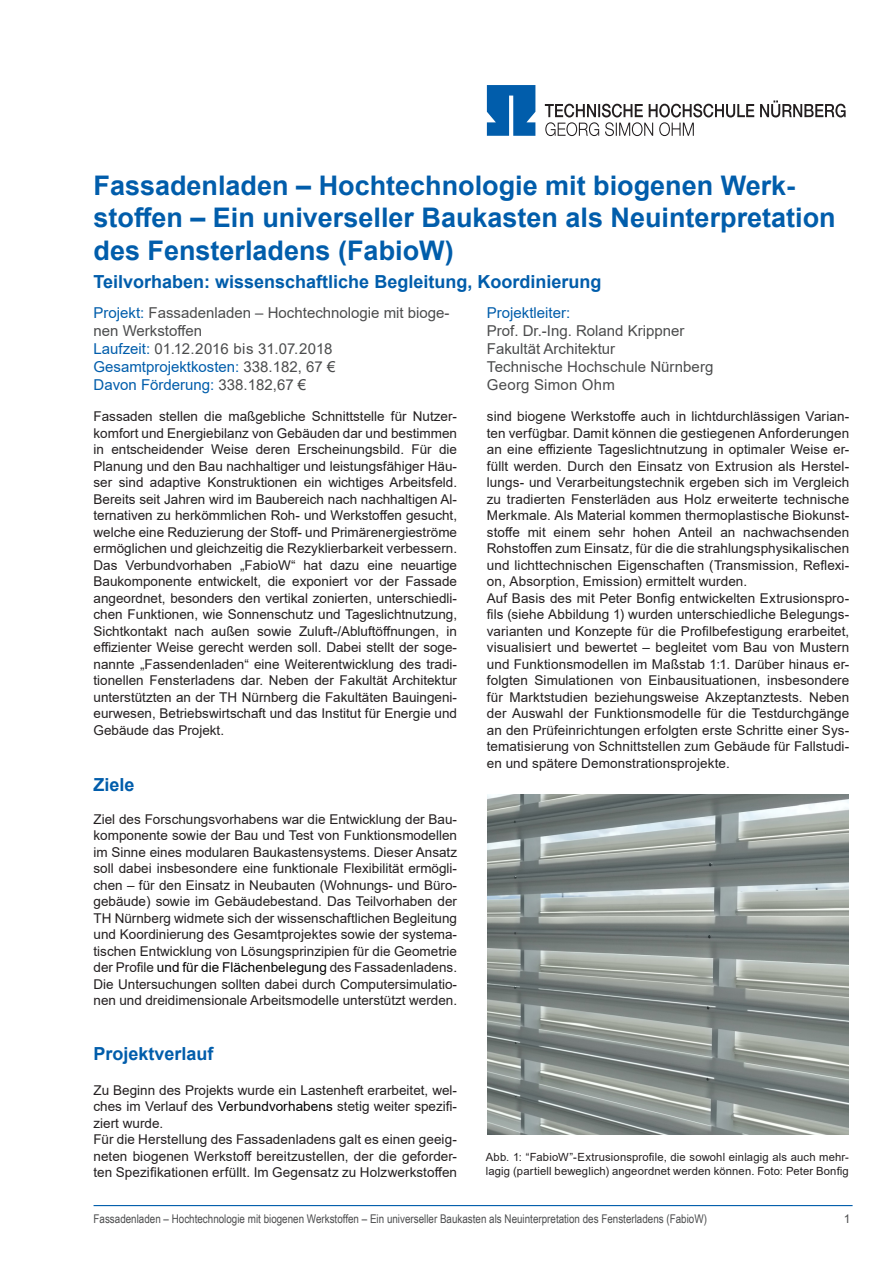
<style>
.page{position:relative;width:893px;height:1263px;background:#fff}
.page>*{position:absolute;margin:0;border:0;box-sizing:border-box;transform-origin:0 0}
.t1{font:700 27px/32.4px "Arial";color:#015dab}
.t2{font:700 18px "Arial";color:#015dab}
.t3{font:15px/18px "Arial";color:#4b4c4d}
.t4{font:15px "Arial";color:#015dab}
.t5{font:13.5px/16.5px "Arial";color:#231f20;text-align:justify}
.t6{font:12px "Arial Narrow";color:#4b4c4d}
.t7{font:12px "Arial";color:#4b4c4d}
.t8{font:11.25px/13.5px "Arial";letter-spacing:.015em;color:#231f20}
.s1{color:#015dab}
.s2{color:#4b4c4d}
.s3{color:#000}
</style>
<div class="page">
<svg style="left:545px;top:100px;width:301px;height:36px"></svg>
<svg style="left:487px;top:85px;width:48px;height:51px;background:#1d6eb4"></svg>
<hr style="left:94px;top:1205px;width:759px;height:1px;background:#015dab">
<img style="left:487px;top:795px;width:362px;height:339px">
<p class="t1" style="left:94px;top:170px;width:703px">Fassadenladen – Hochtechnologie mit biogenen Werk-</p>
<p class="t1" style="left:94px;top:202px;width:744px">stoffen – Ein universeller Baukasten als Neuinterpretation des Fensterladens (FabioW)</p>
<p class="t2" style="left:94px;top:269px;width:509px">Teilvorhaben: wissenschaftliche Begleitung, Koordinierung</p>
<p class="t3" style="left:94px;top:303px;width:358px"><span class="s1">Projekt:</span> Fassadenladen – Hochtechnologie mit bioge&shy;nen Werkstoffen</p>
<p class="t3" style="left:94px;top:339px;width:241px"><span class="s1">Laufzeit:</span> 01.12.2016 bis 31.07.2018</p>
<p class="t4" style="left:94px;top:356px;width:243px">Gesamtprojektkosten: <span class="s2">338.182, 67 €</span></p>
<p class="t4" style="left:94px;top:374px;width:214px">Davon Förderung: <span class="s2">338.182,67 €</span></p>
<p class="t5" style="left:94px;top:408px;width:365px">Fassaden stellen die maßgebliche Schnittstelle für Nutzer&shy;komfort und Energiebilanz von Gebäuden dar und bestimmen in entscheidender Weise deren Erscheinungsbild. Für die Planung und den Bau nachhaltiger und leistungsfähiger Häu&shy;ser sind adaptive Konstruktionen ein wichtiges Arbeitsfeld.<br>Bereits seit Jahren wird im Baubereich nach nachhaltigen Al&shy;ternativen zu herkömmlichen Roh- und Werkstoffen gesucht, welche eine Reduzierung der Stoff- und Primärenergieströme ermöglichen und gleichzeitig die Rezyklierbarkeit verbessern.</p>
<p class="t5" style="left:94px;top:557px;width:365px">Das Verbundvorhaben „FabioW“ hat dazu eine neuartige Baukomponente entwickelt, die exponiert vor der Fassade angeordnet, besonders den vertikal zonierten, unterschiedli&shy;chen Funktionen, wie Sonnenschutz und Tageslichtnutzung, Sichtkontakt nach außen sowie Zuluft-/Abluftöffnungen, in effizienter Weise gerecht werden soll. Dabei stellt der soge&shy;nannte „Fassendenladen“ eine Weiterentwicklung des tradi&shy;tionellen Fensterladens dar. Neben der Fakultät Architektur unterstützten an der TH Nürnberg die Fakultäten Bauingeni&shy;eurwesen, Betriebswirtschaft und das Institut für Energie und Gebäude das Projekt.</p>
<p class="t2" style="left:94px;top:772px;width:43px">Ziele</p>
<p class="t5" style="left:94px;top:811px;width:365px">Ziel des Forschungsvorhabens war die Entwicklung der Bau&shy;komponente sowie der Bau und Test von Funktionsmodellen im Sinne eines modularen Baukastensystems. Dieser Ansatz soll dabei insbesondere eine funktionale Flexibilität ermögli&shy;chen – für den Einsatz in Neubauten (Wohnungs- und Büro&shy;gebäude) sowie im Gebäudebestand. Das Teilvorhaben der TH Nürnberg widmete sich der wissenschaftlichen Begleitung und Koordinierung des Gesamtprojektes sowie der systema&shy;tischen Entwicklung von Lösungsprinzipien für die Geometrie der Profile <span class="s3">und für die Flächenbelegung</span> des Fassadenladens.<br>Die Untersuchungen sollten dabei durch Computersimulatio&shy;nen und dreidimensionale Arbeitsmodelle unterstützt werden.</p>
<p class="t2" style="left:94px;top:1041px;width:122px">Projektverlauf</p>
<p class="t5" style="left:94px;top:1081px;width:365px">Zu Beginn des Projekts wurde ein Lastenheft erarbeitet, wel&shy;ches im Verlauf des <span class="s3">Verbundvorhabens</span> stetig weiter spezifi&shy;ziert wurde.</p>
<p class="t5" style="left:94px;top:1131px;width:365px">Für die Herstellung des Fassadenladens galt es einen geeig&shy;neten biogenen Werkstoff bereitzustellen, der die geforder&shy;ten Spezifikationen erfüllt. Im Gegensatz zu Holzwerkstoffen</p>
<p class="t3" style="left:487px;top:303px;width:199px"><span class="s1">Projektleiter:<br></span>Prof. Dr.-Ing. Roland Krippner</p>
<p class="t3" style="left:487px;top:339px;width:130px">Fakultät Architektur</p>
<p class="t3" style="left:487px;top:357px;width:228px">Technische Hochschule Nürnberg</p>
<p class="t3" style="left:487px;top:375px;width:130px">Georg Simon Ohm</p>
<p class="t5" style="left:487px;top:408px;width:364px">sind biogene Werkstoffe auch in lichtdurchlässigen Varian&shy;ten verfügbar. Damit können die gestiegenen Anforderungen an eine effiziente Tageslichtnutzung in optimaler Weise er&shy;füllt werden. Durch den Einsatz von Extrusion als Herstel&shy;lungs- und Verarbeitungstechnik ergeben sich im Vergleich zu tradierten Fensterläden aus Holz erweiterte technische Merkmale. Als Material kommen thermoplastische Biokunst&shy;stoffe mit einem sehr hohen Anteil an nachwachsenden Rohstoffen zum Einsatz, für die die strahlungsphysikalischen und lichttechnischen Eigenschaften (Transmission, Reflexi&shy;on, Absorption, Emission) ermittelt wurden.</p>
<p class="t5" style="left:487px;top:590px;width:364px">Auf Basis des mit Peter Bonfig entwickelten Extrusionspro&shy;fils (siehe Abbildung 1) wurden unterschiedliche Belegungs&shy;varianten und Konzepte für die Profilbefestigung erarbeitet, visualisiert und bewertet – begleitet vom Bau von Mustern und Funktionsmodellen im Maßstab 1:1. Darüber hinaus er&shy;folgten Simulationen von Einbausituationen, insbesondere für Marktstudien beziehungsweise Akzeptanztests. Neben der Auswahl der Funktionsmodelle für die Testdurchgänge an den Prüfeinrichtungen erfolgten erste Schritte einer Sys&shy;tematisierung von Schnittstellen zum Gebäude für Fallstudi&shy;en und spätere Demonstrationsprojekte.</p>
<p class="t8" style="left:486px;top:1150px;width:364px">Abb. 1: “FabioW”-Extrusionsprofile, die sowohl einlagig als auch mehr&shy;lagig (partiell beweglich) angeordnet werden können. Foto: Peter Bonfig</p>
<p class="t6" style="left:94px;top:1209px;width:615px">Fassadenladen – Hochtechnologie mit biogenen Werkstoffen – Ein universeller Baukasten als Neuinterpretation des Fensterladens (FabioW)</p>
<p class="t7" style="left:844px;top:1210px;width:8px">1</p>
</div>
